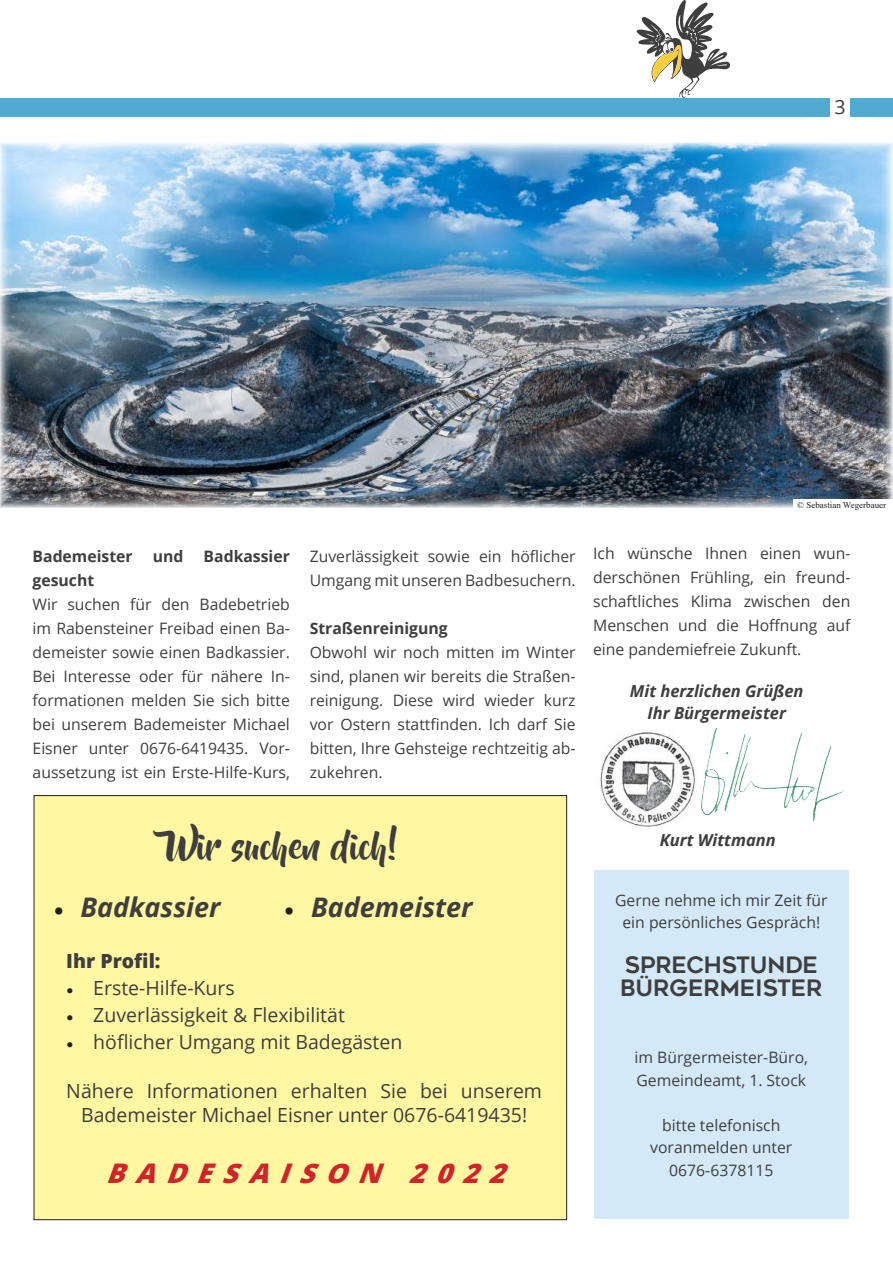
<style>
.page{position:relative;width:893px;height:1263px;background:#fff}
.page>*{position:absolute;margin:0;border:0;box-sizing:border-box;transform-origin:0 0}
.t1{font:36px "Beyond The Mountains";color:#3e3e3f}
.t2{font:italic 700 27px "Open Sans";color:#3e3e3f}
.t3{font:italic 800 27px "Open Sans";color:#d1232a}
.t4{font:22.5px/22.5px "Geometos";color:#3e3e3f}
.t5{font:19.65px "Open Sans";color:#3e3e3f}
.t6{font:19.5px/24px "Open Sans";color:#3e3e3f;text-align:center}
.t7{font:800 19.5px "Open Sans";color:#3e3e3f}
.t8{font:italic 700 16.5px/22.5px "Open Sans";color:#3e3e3f;text-align:center}
.t9{font:15.75px/24px "Open Sans";color:#3e3e3f;text-align:justify}
.t10{font:700 15.75px "Open Sans";color:#3e3e3f}
.t11{font:9px "Times New Roman";color:#231f20}
.s1{font-family:"Minion Pro";color:#231f20}
</style>
<div class="page">
<img style="left:1px;top:143px;width:892px;height:365px">
<img style="left:0;top:141px;width:1px;height:367px">
<svg style="left:636px;top:0;width:94px;height:98px"></svg>
<hr style="left:0;top:98px;width:4px;height:19px;background:#50aad1">
<div style="left:637px;top:98px;width:192px;height:19px;background:#50aad1"></div>
<div style="left:4px;top:98px;width:641px;height:19px;background:#50aad1"></div>
<div style="left:594px;top:870px;width:255px;height:348px;background:#d4e9f7"></div>
<img style="left:600px;top:732px;width:94px;height:95px">
<div style="left:850px;top:98px;width:43px;height:19px;background:#50aad1"></div>
<img style="left:694px;top:728px;width:150px;height:93px">
<div style="left:794px;top:499px;width:99px;height:21px;background:#fff"></div>
<div style="left:34px;top:795px;width:533px;height:425px;background:#fff7a2"></div>
<p class="t5" style="left:834px;top:94px;width:13px">3</p>
<p class="t10" style="left:33px;top:545px;width:102px">Bademeister</p>
<p class="t10" style="left:153px;top:545px;width:32px">und</p>
<p class="t10" style="left:204px;top:545px;width:88px">Badkassier</p>
<p class="t10" style="left:33px;top:569px;width:63px">gesucht</p>
<p class="t9" style="left:33px;top:591px;width:259px">Wir suchen für den Badebetrieb im Rabensteiner Freibad einen Ba&shy;demeister sowie einen Badkassier.<br>Bei Interesse oder für nähere In&shy;formationen melden Sie sich bitte bei unserem Bademeister Michael Eisner unter 0676-6419435. Vor&shy;aussetzung ist ein Erste-Hilfe-Kurs,</p>
<p class="t9" style="left:310px;top:543px;width:267px">Zuverlässigkeit sowie ein höflicher<br>Umgang mit unseren Badbesuchern.</p>
<p class="t10" style="left:310px;top:617px;width:139px">Straßenreinigung</p>
<p class="t9" style="left:310px;top:639px;width:267px">Obwohl wir noch mitten im Winter sind, planen wir bereits die Straßen&shy;reinigung. Diese wird wieder kurz vor Ostern stattfinden. Ich darf Sie bitten, Ihre Gehsteige rechtzeitig ab&shy;zukehren.</p>
<h1 class="t1" style="left:166px;top:827px;width:233px">Wir such en dich !</h1>
<h2 class="t2" style="left:53px;top:888px;width:169px"><span class="s1">•</span> Badkassier</h2>
<p class="t7" style="left:66px;top:946px;width:96px">Ihr Profil:</p>
<p class="t6" style="left:66px;top:976px;width:170px"><span class="s1">•</span> Erste-Hilfe-Kurs</p>
<p class="t6" style="left:66px;top:1003px;width:280px"><span class="s1">•</span> Zuverlässigkeit &amp; Flexibilität</p>
<p class="t6" style="left:66px;top:1030px;width:338px"><span class="s1">•</span> höflicher Umgang mit Badegästen</p>
<h2 class="t2" style="left:284px;top:888px;width:190px"><span class="s1">•</span> Bademeister</h2>
<p class="t6" style="left:66px;top:1078px;width:477px">Nähere Informationen erhalten Sie bei unserem<br>Bademeister Michael Eisner unter 0676-6419435!</p>
<h2 class="t3" style="left:106px;top:1152px;width:414px">BADESAISON 2022</h2>
<p class="t11" style="left:797px;top:498px;width:90px">© Sebastian Wegerbauer</p>
<p class="t9" style="left:593px;top:540px;width:259px">Ich wünsche Ihnen einen wun&shy;derschönen Frühling, ein freund&shy;schaftliches Klima zwischen den Menschen und die Hoffnung auf eine pandemiefreie Zukunft.</p>
<p class="t8" style="left:630px;top:679px;width:175px">Mit herzlichen Grüßen<br>Ihr Bürgermeister</p>
<p class="t8" style="left:660px;top:828px;width:117px">Kurt Wittmann</p>
<p class="t9" style="left:615px;top:888px;width:214px;line-height:22.5px;text-align:center">Gerne nehme ich mir Zeit für ein persönliches Gespräch!</p>
<h3 class="t4" style="left:620px;top:954px;width:204px">SPRECHSTUNDE<br>BÜRGERMEISTER</h3>
<p class="t9" style="left:635px;top:1046px;width:175px;line-height:22.5px">im Bürgermeister-Büro,<br>Gemeindeamt, 1. Stock</p>
<p class="t9" style="left:650px;top:1113px;width:144px;line-height:22.5px;text-align:center">bitte telefonisch voranmelden unter<br>0676-6378115</p>
</div>
